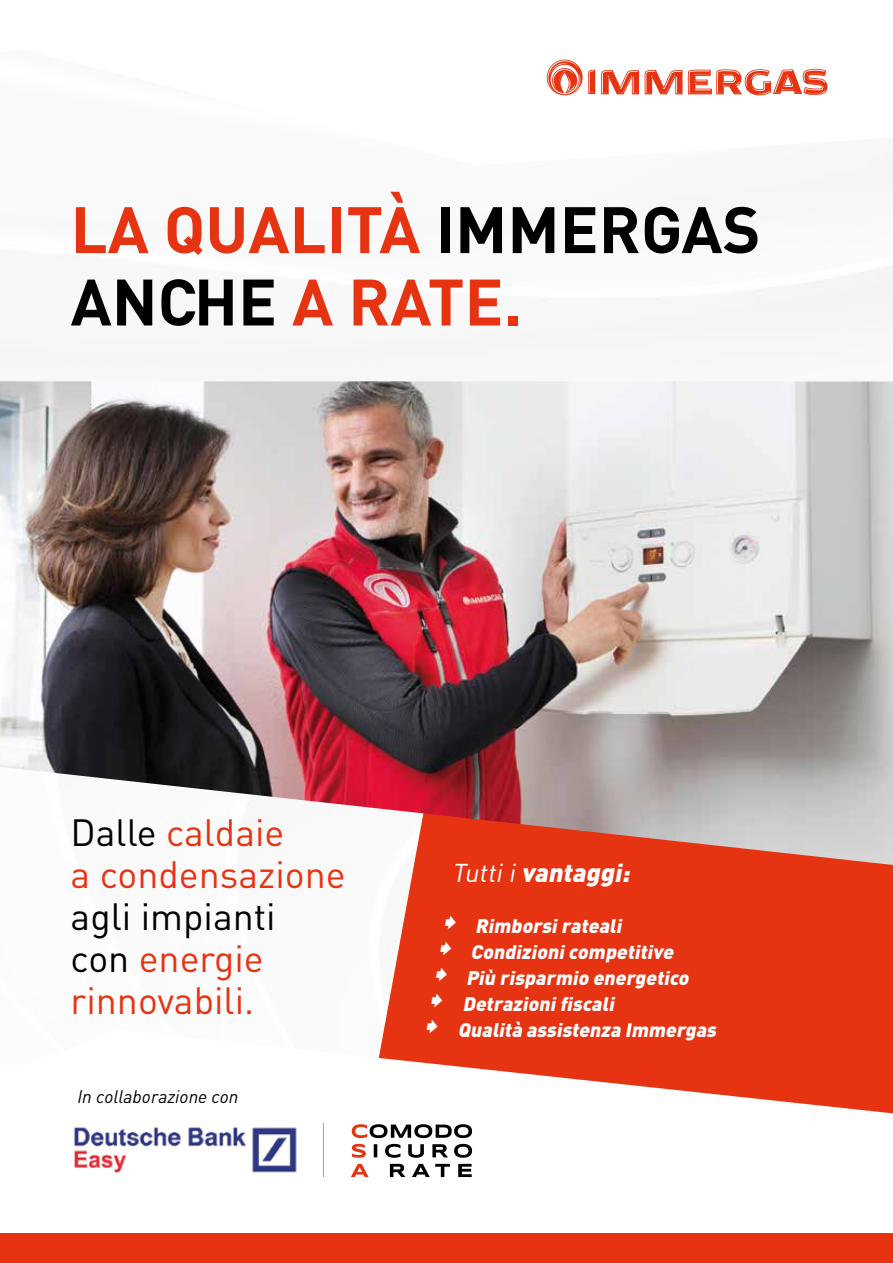
<style>
.page{position:relative;width:893px;height:1263px;background:#fff}
.page>*{position:absolute;margin:0;border:0;box-sizing:border-box;transform-origin:0 0}
.t1{font:700 64.5px/72.3px "DIN";color:#e63312}
.t2{font:37.5px/42px "DIN";color:#e63312}
.t3{font:italic 900 25.5px "DIN";color:#fff}
.t4{font:italic 900 19.5px "DIN";color:#fff}
.t5{font:italic 18px "DIN";color:#000}
.s1{color:#000}
.s2{font-weight:400}
</style>
<div class="page">
<div style="left:0;top:1233px;width:893px;height:30px;background:#e63312"></div>
<svg style="left:601px;top:69px;width:38px;height:25px"></svg>
<svg style="left:645px;top:69px;width:37px;height:25px"></svg>
<svg style="left:688px;top:69px;width:139px;height:26px"></svg>
<svg style="left:547px;top:60px;width:48px;height:35px"></svg>
<svg style="left:390px;top:1164px;width:82px;height:13px"></svg>
<svg style="left:351px;top:1164px;width:18px;height:13px"></svg>
<svg style="left:374px;top:1144px;width:98px;height:14px"></svg>
<svg style="left:352px;top:1144px;width:14px;height:14px"></svg>
<svg style="left:352px;top:1124px;width:120px;height:14px"></svg>
<hr style="left:323px;top:1123px;width:1px;height:54px;background:#575756">
<img style="left:73px;top:1127px;width:224px;height:47px">
<svg style="left:379px;top:865px;width:514px;height:248px;background:#e94e32"></svg>
<img style="left:0;top:381px;width:893px;height:484px">
<svg style="left:444px;top:915px;width:13px;height:14px"></svg>
<svg style="left:440px;top:941px;width:13px;height:14px"></svg>
<svg style="left:435px;top:967px;width:13px;height:14px"></svg>
<svg style="left:431px;top:993px;width:13px;height:14px"></svg>
<svg style="left:426px;top:1019px;width:13px;height:14px"></svg>
<h1 class="t1" style="left:71px;top:191px;width:691px">LA QUALITÀ <span class="s1">IMMERGAS<br>ANCHE</span> A RATE.</h1>
<h2 class="t2" style="left:71px;top:811px;width:277px"><span class="s1">Dalle</span> caldaie<br>a condensazione</h2>
<h2 class="t2" style="left:71px;top:895px;width:207px"><span class="s1">agli impianti con</span> energie rinnovabili.</h2>
<p class="t5" style="left:77px;top:1085px;width:163px">In collaborazione con</p>
<h3 class="t3" style="left:452px;top:856px;width:185px"><span class="s2">Tuttii</span>vantaggi:</h3>
<p class="t4" style="left:475px;top:913px;width:152px">Rimborsirateali</p>
<p class="t4" style="left:471px;top:939px;width:208px">Condizionicompetitive</p>
<p class="t4" style="left:466px;top:965px;width:228px">Più risparmio energetico</p>
<p class="t4" style="left:462px;top:991px;width:157px">Detrazionifiscali</p>
<p class="t4" style="left:458px;top:1017px;width:264px">Qualità assistenza Immergas</p>
</div>
